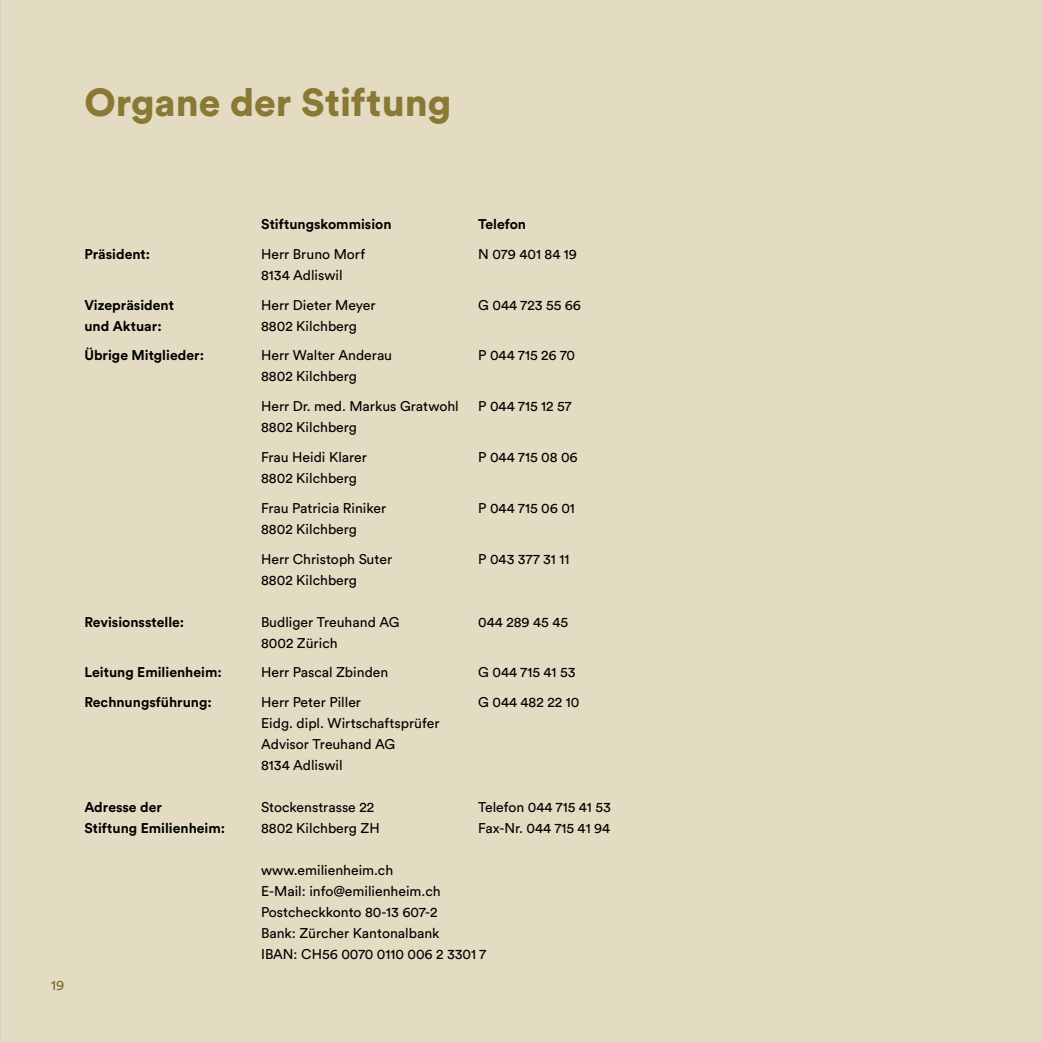
<style>
.page{position:relative;width:1042px;height:1042px;background:#e4dcc2}
.page>*{position:absolute;margin:0;border:0;box-sizing:border-box;transform-origin:0 0}
.t1{font:900 38.68px "Circular Pro";color:#897935}
.t2{font:14px/21px "Circular Pro";color:#000}
.t3{font:700 14px "Circular Pro";color:#000}
.t4{font:14px "Circular Pro";color:#897935}
</style>
<div class="page">
<hr style="left:0;top:0;width:1px;height:1042px;background:#d1d1cf">
<h1 class="t1" style="left:84px;top:75px;width:368px">Organe der Stiftung</h1>
<p class="t4" style="left:51px;top:976px;width:15px">19</p>
<p class="t3" style="left:261px;top:215px;width:132px">Stiftungskommision</p>
<p class="t3" style="left:478px;top:215px;width:49px">Telefon</p>
<p class="t3" style="left:84px;top:244px;width:67px">Präsident:</p>
<p class="t2" style="left:261px;top:243px;width:106px">Herr Bruno Morf</p>
<p class="t2" style="left:478px;top:243px;width:100px">N 079 401 84 19</p>
<p class="t2" style="left:261px;top:264px;width:83px">8134 Adliswil</p>
<p class="t3" style="left:84px;top:295px;width:91px">Vizepräsident</p>
<p class="t2" style="left:261px;top:294px;width:116px">Herr Dieter Meyer</p>
<p class="t2" style="left:478px;top:294px;width:104px">G 044 723 55 66</p>
<p class="t3" style="left:84px;top:316px;width:79px">und Aktuar:</p>
<p class="t2" style="left:261px;top:315px;width:97px">8802 Kilchberg</p>
<p class="t3" style="left:84px;top:346px;width:121px">Übrige Mitglieder:</p>
<p class="t2" style="left:261px;top:344px;width:132px">Herr Walter Anderau</p>
<p class="t2" style="left:478px;top:344px;width:99px">P 044 715 26 70</p>
<p class="t2" style="left:261px;top:361px;width:199px;line-height:29.8px">8802 Kilchberg<br>Herr Dr. med. Markus Gratwohl</p>
<p class="t2" style="left:478px;top:395px;width:95px">P 044 715 12 57</p>
<p class="t2" style="left:261px;top:412px;width:107px;line-height:29.8px">8802 Kilchberg<br>Frau Heidi Klarer</p>
<p class="t2" style="left:261px;top:463px;width:127px;line-height:29.8px">8802 Kilchberg<br>Frau Patricia Riniker</p>
<p class="t2" style="left:261px;top:513px;width:133px;line-height:29.8px">8802 Kilchberg<br>Herr Christoph Suter</p>
<p class="t2" style="left:261px;top:568px;width:97px">8802 Kilchberg</p>
<p class="t2" style="left:478px;top:446px;width:101px">P 044 715 08 06</p>
<p class="t2" style="left:478px;top:497px;width:98px">P 044 715 06 01</p>
<p class="t2" style="left:478px;top:547px;width:93px">P 043 377 31 11</p>
<p class="t3" style="left:84px;top:612px;width:101px">Revisionsstelle:</p>
<p class="t2" style="left:261px;top:610px;width:140px">Budliger Treuhand AG</p>
<p class="t2" style="left:478px;top:610px;width:91px">044 289 45 45</p>
<p class="t2" style="left:261px;top:631px;width:78px">8002 Zürich</p>
<p class="t3" style="left:84px;top:663px;width:139px">Leitung Emilienheim:</p>
<p class="t2" style="left:261px;top:661px;width:129px">Herr Pascal Zbinden</p>
<p class="t2" style="left:478px;top:661px;width:99px">G 044 715 41 53</p>
<p class="t3" style="left:84px;top:692px;width:129px">Rechnungsführung:</p>
<p class="t2" style="left:261px;top:691px;width:101px">Herr Peter Piller</p>
<p class="t2" style="left:478px;top:691px;width:103px">G 044 482 22 10</p>
<p class="t2" style="left:261px;top:712px;width:180px">Eidg. dipl. Wirtschaftsprüfer<br>Advisor Treuhand AG<br>8134 Adliswil</p>
<p class="t3" style="left:84px;top:797px;width:79px">Adresse der</p>
<p class="t2" style="left:261px;top:796px;width:115px">Stockenstrasse 22</p>
<p class="t2" style="left:478px;top:796px;width:134px">Telefon 044 715 41 53</p>
<p class="t3" style="left:84px;top:818px;width:142px">Stiftung Emilienheim:</p>
<p class="t2" style="left:261px;top:817px;width:120px">8802 Kilchberg ZH</p>
<p class="t2" style="left:478px;top:817px;width:134px">Fax-Nr. 044 715 41 94</p>
<p class="t2" style="left:261px;top:859px;width:227px">www.emilienheim.ch<br>E-Mail: info@emilienheim.ch<br>Postcheckkonto 80-13 607-2<br>Bank: Zürcher Kantonalbank<br>IBAN: CH56 0070 0110 006 2 3301 7</p>
</div>
